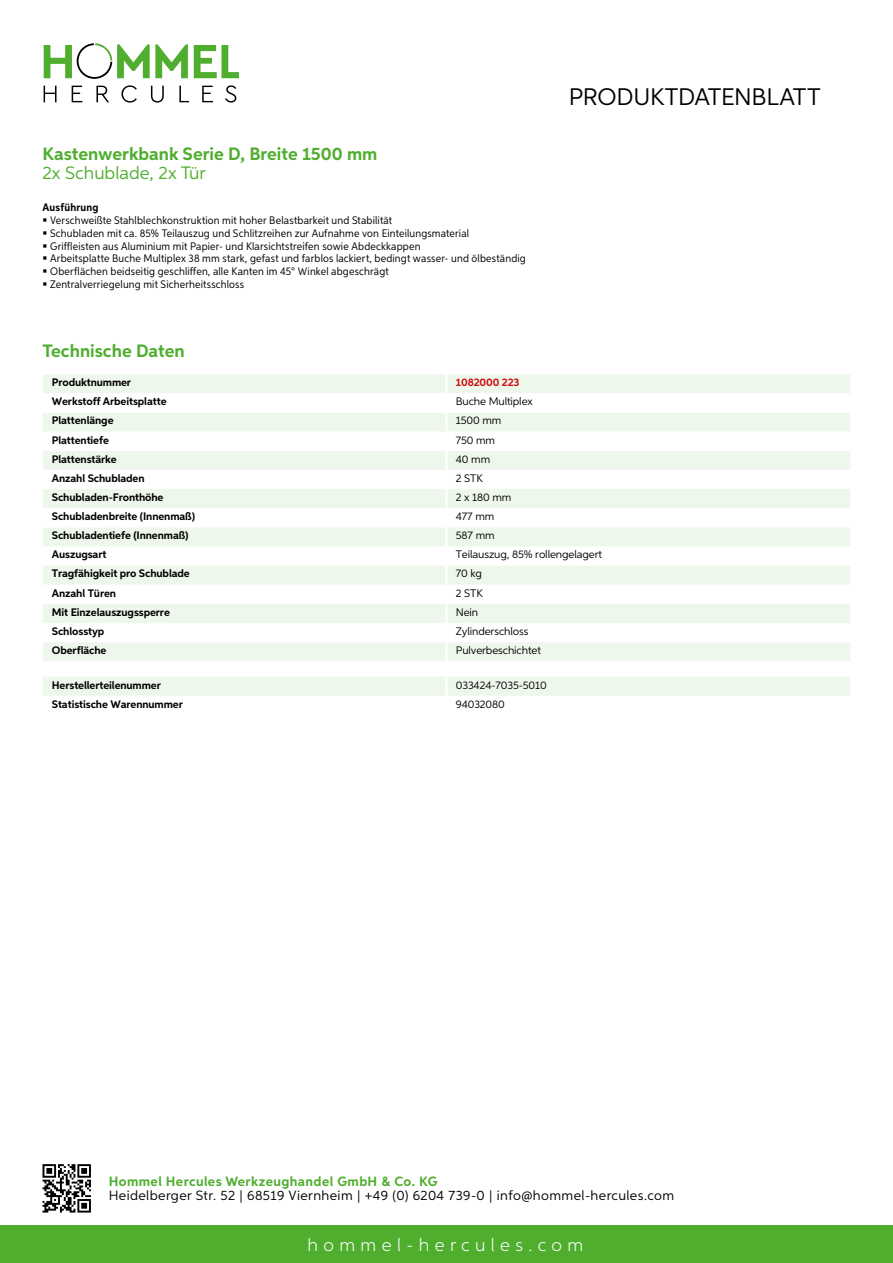
<style>
.page{position:relative;width:893px;height:1263px;background:#fff}
.page>*{position:absolute;margin:0;border:0;box-sizing:border-box;transform-origin:0 0}
.t1{font:24px "Aspira";letter-spacing:-.01em;color:#000}
.t2{font:700 18px "Aspira";color:#50ae2f}
.t3{font:300 18px "Aspira";letter-spacing:.3em;color:#fff}
.t4{font:18px "Aspira";color:#50ae2f}
.t5{font:13.5px "Aspira";letter-spacing:.03em;color:#000}
.t6{font:700 13.5px "Aspira";letter-spacing:.03em;color:#50ae2f}
.t7{font:10.95px/12.8px "Aspira Nar";letter-spacing:.015em;color:#000}
.t8{font:700 10.95px "Aspira";letter-spacing:-.01em;color:#000}
.t9{font:10.95px "Aspira";letter-spacing:-.01em;color:#000}
.t10{font:700 10.95px "Aspira";letter-spacing:-.01em;color:#cd1013}
.t11{font:700 10.95px "Aspira Nar";letter-spacing:.02em;color:#000}
</style>
<div class="page">
<div style="left:0;top:1226px;width:893px;height:37px;background:#50ae2f"></div>
<svg style="left:43px;top:1164px;width:48px;height:48px"></svg>
<svg style="left:194px;top:45px;width:45px;height:33px"></svg>
<svg style="left:44px;top:43px;width:144px;height:36px"></svg>
<svg style="left:44px;top:86px;width:13px;height:16px"></svg>
<svg style="left:72px;top:86px;width:10px;height:16px"></svg>
<svg style="left:96px;top:86px;width:13px;height:16px"></svg>
<svg style="left:121px;top:85px;width:16px;height:18px"></svg>
<svg style="left:151px;top:86px;width:13px;height:17px"></svg>
<svg style="left:179px;top:86px;width:10px;height:16px"></svg>
<svg style="left:202px;top:86px;width:11px;height:16px"></svg>
<svg style="left:225px;top:85px;width:11px;height:18px"></svg>
<div style="left:43px;top:374px;width:807px;height:287px;background:#eef7eb"></div>
<svg style="left:43px;top:393px;width:807px;height:249px"></svg>
<hr style="left:445px;top:374px;width:3px;height:19px;background:#fff">
<hr style="left:445px;top:393px;width:3px;height:19px;background:#fff">
<hr style="left:445px;top:412px;width:3px;height:20px;background:#fff">
<hr style="left:445px;top:432px;width:3px;height:19px;background:#fff">
<hr style="left:445px;top:451px;width:3px;height:19px;background:#fff">
<hr style="left:445px;top:470px;width:3px;height:19px;background:#fff">
<hr style="left:445px;top:489px;width:3px;height:19px;background:#fff">
<hr style="left:445px;top:508px;width:3px;height:19px;background:#fff">
<hr style="left:445px;top:527px;width:3px;height:19px;background:#fff">
<hr style="left:445px;top:546px;width:3px;height:20px;background:#fff">
<hr style="left:445px;top:566px;width:3px;height:19px;background:#fff">
<hr style="left:445px;top:585px;width:3px;height:19px;background:#fff">
<hr style="left:445px;top:604px;width:3px;height:19px;background:#fff">
<hr style="left:445px;top:623px;width:3px;height:19px;background:#fff">
<hr style="left:445px;top:642px;width:3px;height:19px;background:#fff">
<div style="left:43px;top:677px;width:807px;height:19px;background:#eef7eb"></div>
<h2 class="t2" style="left:43px;top:142px;width:336px">Kastenwerkbank Serie D, Breite 1500 mm</h2>
<h2 class="t4" style="left:43px;top:162px;width:165px">2x Schublade, 2x Tür</h2>
<p class="t11" style="left:43px;top:201px;width:58px">Ausführung</p>
<p class="t7" style="left:50px;top:214px;width:477px">Verschweißte Stahlblechkonstruktion mit hoher Belastbarkeit und Stabilität<br>Schubladen mit ca. 85% Teilauszug und Schlitzreihen zur Aufnahme von Einteilungsmaterial<br>Griffleisten aus Aluminium mit Papier- und Klarsichtstreifen sowie Abdeckkappen<br>Arbeitsplatte Buche Multiplex 38 mm stark, gefast und farblos lackiert, bedingt wasser- und ölbeständig Oberflächen beidseitig geschliffen, alle Kanten im 45° Winkel abgeschrägt<br>Zentralverriegelung mit Sicherheitsschloss</p>
<h1 class="t1" style="left:569px;top:82px;width:253px">Produktdatenblatt</h1>
<h2 class="t2" style="left:43px;top:340px;width:144px">Technische Daten</h2>
<p class="t8" style="left:52px;top:376px;width:81px">Produktnummer</p>
<p class="t10" style="left:456px;top:376px;width:65px">1082000 223</p>
<p class="t8" style="left:52px;top:395px;width:116px">Werkstoff Arbeitsplatte</p>
<p class="t9" style="left:456px;top:395px;width:78px">Buche Multiplex</p>
<p class="t8" style="left:52px;top:414px;width:63px">Plattenlänge</p>
<p class="t9" style="left:456px;top:414px;width:47px">1500 mm</p>
<p class="t8" style="left:52px;top:433px;width:59px">Plattentiefe</p>
<p class="t9" style="left:456px;top:433px;width:41px">750 mm</p>
<p class="t8" style="left:52px;top:452px;width:67px">Plattenstärke</p>
<p class="t9" style="left:456px;top:452px;width:36px">40 mm</p>
<p class="t8" style="left:52px;top:471px;width:94px">Anzahl Schubladen</p>
<p class="t9" style="left:456px;top:471px;width:22px">2 STK</p>
<p class="t8" style="left:52px;top:490px;width:113px">Schubladen-Fronthöhe</p>
<p class="t9" style="left:456px;top:490px;width:57px">2 x 180 mm</p>
<p class="t8" style="left:52px;top:510px;width:145px">Schubladenbreite (Innenmaß)</p>
<p class="t9" style="left:456px;top:510px;width:40px">477 mm</p>
<p class="t8" style="left:52px;top:529px;width:138px">Schubladentiefe (Innenmaß)</p>
<p class="t9" style="left:456px;top:529px;width:40px">587 mm</p>
<p class="t8" style="left:52px;top:548px;width:56px">Auszugsart</p>
<p class="t9" style="left:456px;top:548px;width:148px">Teilauszug, 85% rollengelagert</p>
<p class="t8" style="left:52px;top:567px;width:139px">Tragfähigkeit pro Schublade</p>
<p class="t9" style="left:456px;top:567px;width:28px">70 kg</p>
<p class="t8" style="left:52px;top:586px;width:66px">Anzahl Türen</p>
<p class="t9" style="left:456px;top:586px;width:22px">2 STK</p>
<p class="t8" style="left:52px;top:605px;width:120px">Mit Einzelauszugssperre</p>
<p class="t9" style="left:456px;top:605px;width:24px">Nein</p>
<p class="t8" style="left:52px;top:624px;width:54px">Schlosstyp</p>
<p class="t9" style="left:456px;top:624px;width:74px">Zylinderschloss</p>
<p class="t8" style="left:52px;top:643px;width:56px">Oberfläche</p>
<p class="t9" style="left:456px;top:644px;width:87px">Pulverbeschichtet</p>
<p class="t8" style="left:52px;top:678px;width:111px">Herstellerteilenummer</p>
<p class="t9" style="left:456px;top:678px;width:92px">033424-7035-5010</p>
<p class="t8" style="left:52px;top:697px;width:132px">Statistische Warennummer</p>
<p class="t9" style="left:456px;top:697px;width:51px">94032080</p>
<p class="t6" style="left:109px;top:1172px;width:330px">Hommel Hercules Werkzeughandel GmbH &amp; Co. KG</p>
<p class="t5" style="left:109px;top:1187px;width:567px">Heidelberger Str. 52 | 68519 Viernheim | +49 (0) 6204 739-0 | info@hommel-hercules.com</p>
<h2 class="t3" style="left:307px;top:1234px;width:277px">hommel-hercules.com</h2>
</div>
